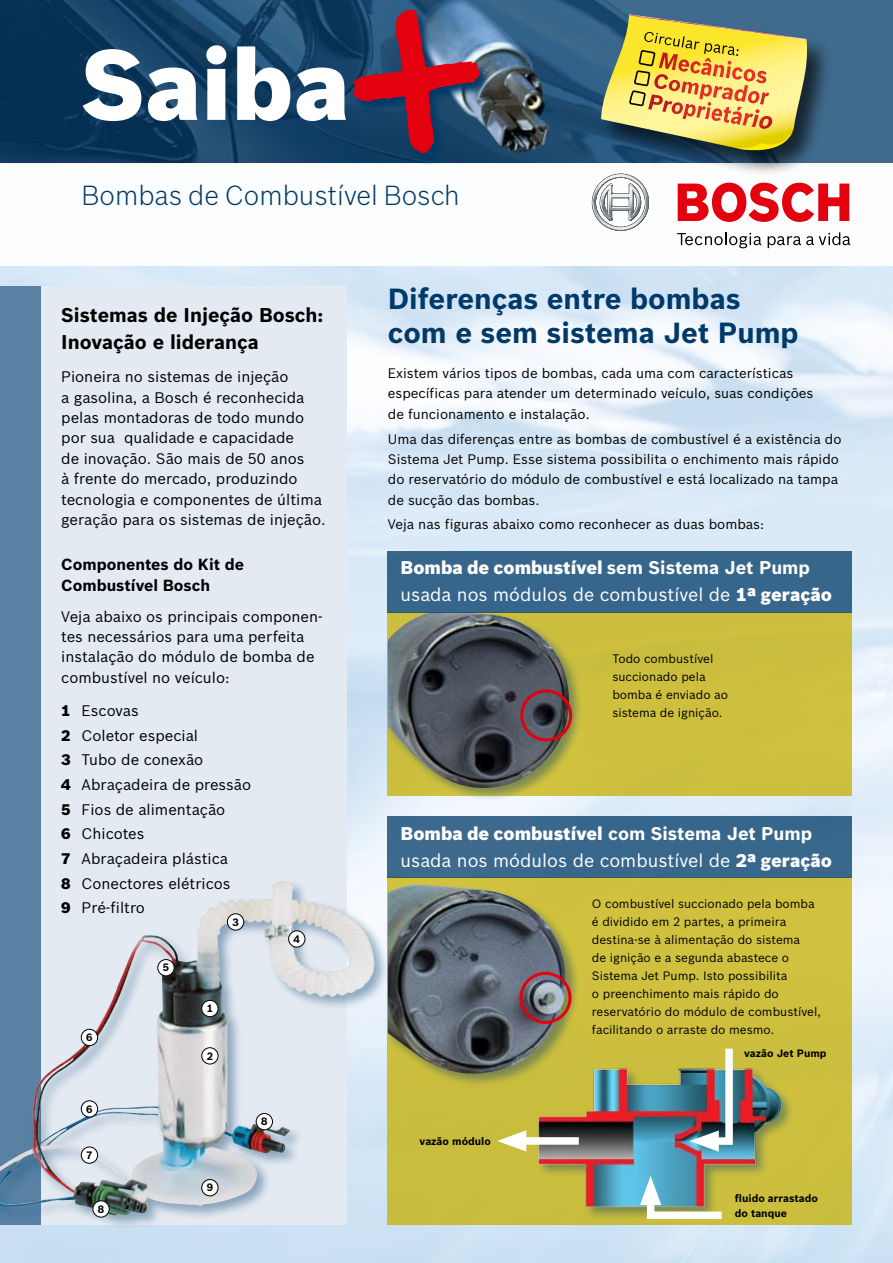
<style>
.page{position:relative;width:893px;height:1263px;background:#fff}
.page>*{position:absolute;margin:0;border:0;box-sizing:border-box;transform-origin:0 0}
.t1{font:900 97.5px "Bosch Sans";color:#fff}
.t2{font:700 28.5px/34.2px "Bosch Sans";color:#003a68}
.t3{font:300 27px "Bosch Sans";color:#003a68}
.t4{font:700 19.5px/27px "Bosch Sans";color:#000}
.t5{font:18px/27.2px "Bosch Sans";color:#fff}
.t6{font:700 15.75px/21.3px "Bosch Sans";color:#000}
.t7{font:15px/20.4px "Bosch Sans";color:#000}
.t8{font:13.5px/20.4px "Bosch Sans";color:#000}
.t9{font:12px/18px "Bosch Sans";color:#000}
.t10{font:700 10.5px/15px "Bosch Sans";color:#000}
.s1{font-weight:900}
.s2{font-weight:700}
</style>
<div class="page">
<img style="left:0;top:266px;width:893px;height:997px">
<div style="left:0;top:286px;width:347px;height:939px;background:#e4eaf2"></div>
<div style="left:0;top:286px;width:41px;height:939px;background:#5881a4"></div>
<div style="left:388px;top:878px;width:464px;height:347px;background:#cfc13f"></div>
<div style="left:386px;top:882px;width:205px;height:227px;background:#003a68;opacity:.4"></div>
<img style="left:492px;top:885px;width:77px;height:190px">
<div style="left:520px;top:972px;width:51px;height:52px;border:3px solid #e3000f;border-radius:50%"></div>
<div style="left:388px;top:612px;width:464px;height:184px;background:#cdc03e"></div>
<svg style="left:592px;top:186px;width:35px;height:45px"></svg>
<svg style="left:677px;top:232px;width:84px;height:16px"></svg>
<svg style="left:768px;top:232px;width:82px;height:16px"></svg>
<svg style="left:0;top:0;width:893px;height:163px;background:#154165"></svg>
<div style="left:597px;top:12px;width:283px;height:218px;background:#000;opacity:.65"></div>
<svg style="left:601px;top:5px;width:209px;height:154px;background:#aea361"></svg>
<img style="left:405px;top:0;width:172px;height:163px">
<img style="left:351px;top:9px;width:188px;height:156px">
<svg style="left:353px;top:9px;width:133px;height:149px;background:#614160"></svg>
<div style="left:0;top:878px;width:492px;height:385px;background:#003a68;opacity:.4"></div>
<img style="left:0;top:884px;width:273px;height:332px">
<div style="left:386px;top:610px;width:207px;height:205px;background:#003a68;opacity:.4"></div>
<img style="left:388px;top:612px;width:181px;height:176px">
<div style="left:388px;top:551px;width:464px;height:61px;background:#37668c"></div>
<div style="left:388px;top:816px;width:464px;height:62px;background:#39678c"></div>
<div style="left:520px;top:689px;width:52px;height:52px;border:3px solid #e3000f;border-radius:50%"></div>
<div style="left:202px;top:1000px;width:16px;height:17px;background:#fff;border-radius:50%"></div>
<div style="left:202px;top:1000px;width:16px;height:17px;border:1px solid #000;border-radius:50%"></div>
<div style="left:202px;top:1048px;width:16px;height:16px;background:#fff;border-radius:50%"></div>
<div style="left:202px;top:1047px;width:16px;height:17px;border:1px solid #000;border-radius:50%"></div>
<div style="left:227px;top:914px;width:17px;height:16px;background:#fff;border-radius:50%"></div>
<div style="left:227px;top:913px;width:17px;height:17px;border:1px solid #000;border-radius:50%"></div>
<div style="left:289px;top:931px;width:16px;height:16px;background:#fff;border-radius:50%"></div>
<div style="left:288px;top:930px;width:17px;height:17px;border:1px solid #000;border-radius:50%"></div>
<div style="left:158px;top:959px;width:16px;height:17px;background:#fff;border-radius:50%"></div>
<div style="left:158px;top:959px;width:16px;height:17px;border:1px solid #000;border-radius:50%"></div>
<div style="left:81px;top:1029px;width:17px;height:16px;background:#fff;border-radius:50%"></div>
<div style="left:81px;top:1029px;width:17px;height:17px;border:1px solid #000;border-radius:50%"></div>
<div style="left:81px;top:1147px;width:17px;height:16px;background:#fff;border-radius:50%"></div>
<div style="left:81px;top:1147px;width:17px;height:16px;border:1px solid #000;border-radius:50%"></div>
<div style="left:93px;top:1201px;width:16px;height:16px;background:#fff;border-radius:50%"></div>
<div style="left:93px;top:1200px;width:16px;height:17px;border:1px solid #000;border-radius:50%"></div>
<div style="left:202px;top:1179px;width:16px;height:17px;background:#fff;border-radius:50%"></div>
<div style="left:202px;top:1179px;width:16px;height:17px;border:1px solid #000;border-radius:50%"></div>
<div style="left:81px;top:1101px;width:17px;height:16px;background:#fff;border-radius:50%"></div>
<div style="left:81px;top:1100px;width:17px;height:17px;border:1px solid #000;border-radius:50%"></div>
<div style="left:256px;top:1113px;width:16px;height:17px;background:#fff;border-radius:50%"></div>
<div style="left:256px;top:1113px;width:17px;height:17px;border:1px solid #000;border-radius:50%"></div>
<div style="left:536px;top:1067px;width:309px;height:192px;background:#003a68;opacity:.4"></div>
<img style="left:505px;top:1050px;width:287px;height:170px">
<div style="left:514px;top:1137px;width:65px;height:8px;background:#fff"></div>
<svg style="left:497px;top:1130px;width:29px;height:21px"></svg>
<img style="left:690px;top:1048px;width:47px;height:104px">
<svg style="left:640px;top:1176px;width:89px;height:47px"></svg>
<h1 class="t1" style="left:82px;top:25px;width:270px">Saiba</h1>
<h3 class="t3" style="left:82px;top:179px;width:380px">Bombas de Combustível Bosch</h3>
<h3 class="t4" style="left:61px;top:301px;width:264px">Sistemas de Injeção Bosch:<br>Inovação e liderança</h3>
<p class="t7" style="left:61px;top:366px;width:266px">Pioneira no sistemas de injeção<br>a gasolina, a Bosch é reconhecida pelas montadoras de todo mundo por sua qualidade e capacidade<br>de inovação. São mais de 50 anos<br>à frente do mercado, produzindo tecnologia e componentes de última geração para os sistemas de injeção.</p>
<p class="t6" style="left:61px;top:553px;width:184px">Componentes do Kit de<br>Combustível Bosch</p>
<p class="t7" style="left:61px;top:606px;width:263px">Veja abaixo os principais componen&shy;tes necessários para uma perfeita instalação do módulo de bomba de combustível no veículo:</p>
<p class="t7" style="left:61px;top:698px;width:191px;line-height:24.6px"><span class="s1">1</span> Escovas<br><span class="s1">2</span> Coletor especial<br><span class="s1">3</span> Tubo de conexão<br><span class="s1">4</span> Abraçadeira de pressão<br><span class="s1">5</span> Fios de alimentação<br><span class="s1">6</span> Chicotes<br><span class="s1">7</span> Abraçadeira plástica<br><span class="s1">8</span> Conectores elétricos<br><span class="s1">9</span> Pré-filtro</p>
<p class="t10" style="left:86px;top:1030px;width:8px">6</p>
<p class="t10" style="left:86px;top:1101px;width:8px">6</p>
<p class="t10" style="left:86px;top:1147px;width:8px">7</p>
<p class="t10" style="left:98px;top:1201px;width:8px">8</p>
<p class="t10" style="left:163px;top:960px;width:8px">5</p>
<p class="t10" style="left:232px;top:914px;width:8px">3</p>
<p class="t10" style="left:207px;top:1001px;width:8px">1</p>
<p class="t10" style="left:207px;top:1048px;width:8px">2</p>
<p class="t10" style="left:207px;top:1180px;width:8px">9</p>
<p class="t10" style="left:261px;top:1114px;width:8px">8</p>
<p class="t10" style="left:294px;top:931px;width:8px">4</p>
<h2 class="t2" style="left:388px;top:281px;width:412px">Diferenças entre bombas com e sem sistema Jet Pump</h2>
<p class="t8" style="left:388px;top:363px;width:427px">Existem vários tipos de bombas, cada uma com características específicas para atender um determinado veículo, suas condições de funcionamento e instalação.</p>
<p class="t8" style="left:388px;top:428px;width:455px">Uma das diferenças entre as bombas de combustível é a existência do Sistema Jet Pump. Esse sistema possibilita o enchimento mais rápido do reservatório do módulo de combustível e está localizado na tampa de sucção das bombas.</p>
<p class="t8" style="left:388px;top:514px;width:378px">Veja nas figuras abaixo como reconhecer as duas bombas:</p>
<p class="t5" style="left:401px;top:554px;width:433px"><span class="s1">Bomba de combustível</span> <span class="s2">sem Sistema Jet Pump </span>usada nos módulos de combustível de <span class="s1">1ª geração</span></p>
<p class="t9" style="left:612px;top:649px;width:117px">Todo combustível succionado pela bomba é enviado ao sistema de ignição.</p>
<p class="t5" style="left:401px;top:819px;width:433px"><span class="s1">Bomba de combustível</span> <span class="s2">com Sistema Jet Pump </span>usada nos módulos de combustível de <span class="s1">2ª geração</span></p>
<p class="t9" style="left:592px;top:894px;width:231px">O combustível succionado pela bomba é dividido em 2 partes, a primeira destina-se à alimentação do sistema<br>de ignição e a segunda abastece o Sistema Jet Pump. Isto possibilita<br>o preenchimento mais rápido do reservatório do módulo de combustível, facilitando o arraste do mesmo.</p>
<p class="t10" style="left:420px;top:1134px;width:73px">vazão módulo</p>
<p class="t10" style="left:744px;top:1046px;width:84px">vazão Jet Pump</p>
<p class="t10" style="left:735px;top:1191px;width:85px">fluido arrastado do tanque</p>
</div>
